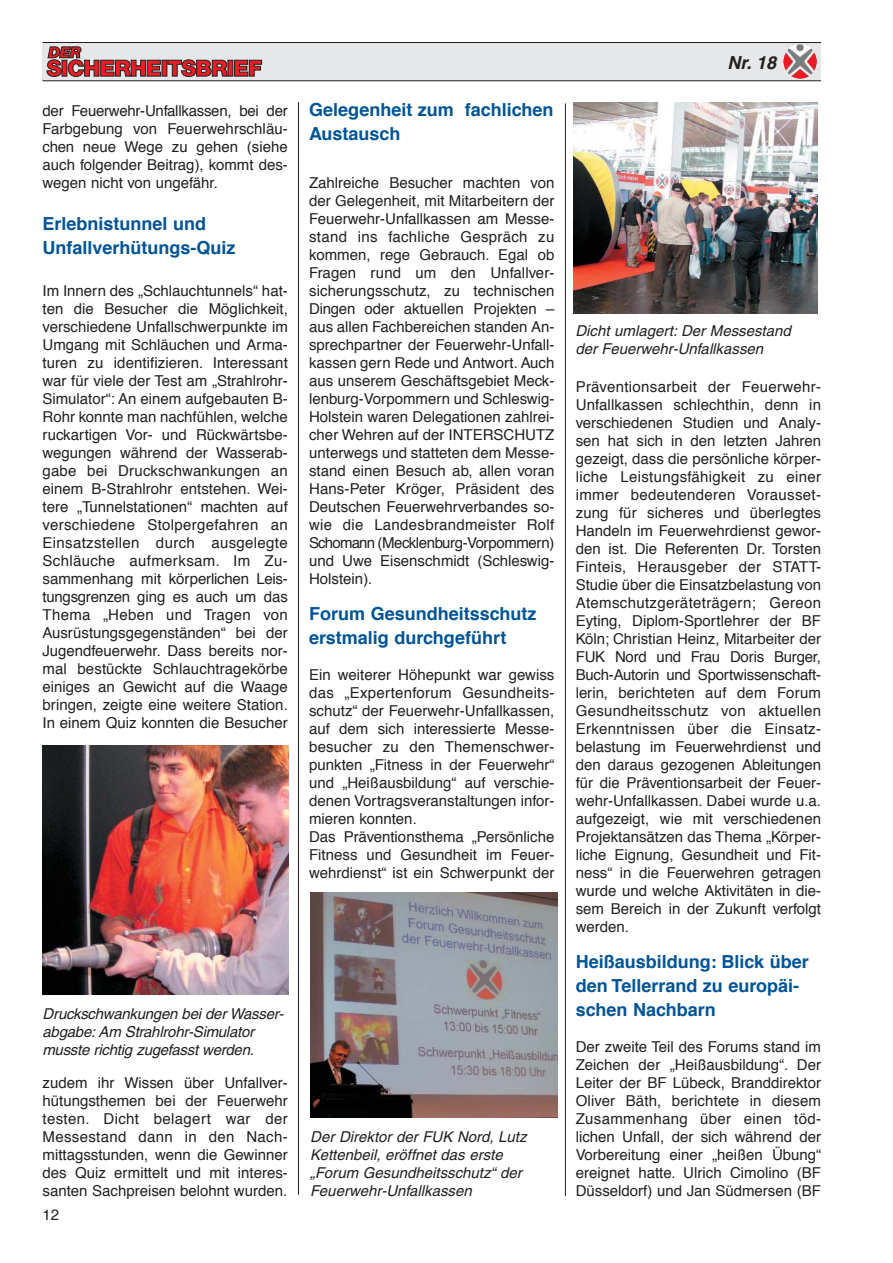
<style>
.page{position:relative;width:893px;height:1263px;background:#fff}
.page>*{position:absolute;margin:0;border:0;box-sizing:border-box;transform-origin:0 0}
.t1{font:700 18px/24px "Helvetica";color:#005496}
.t2{font:italic 700 18px "Helvetica";color:#231f20}
.t3{font:15px/18px "Helvetica";color:#231f20;text-align:justify}
.t4{font:italic 15px/18px "Helvetica";color:#231f20}
</style>
<div class="page">
<hr style="left:298px;top:102px;width:1px;height:1093px;background:#231f20">
<hr style="left:565px;top:103px;width:1px;height:1093px;background:#231f20">
<div style="left:43px;top:43px;width:778px;height:38px;background:#e6e7e8"></div>
<svg style="left:162px;top:60px;width:5px;height:16px"></svg>
<svg style="left:167px;top:59px;width:61px;height:18px"></svg>
<svg style="left:228px;top:60px;width:5px;height:16px"></svg>
<svg style="left:234px;top:60px;width:28px;height:17px"></svg>
<svg style="left:47px;top:46px;width:114px;height:31px"></svg>
<img style="left:783px;top:44px;width:33px;height:35px">
<hr style="left:43px;top:80px;width:778px;height:1px;background:#231f20">
<hr style="left:43px;top:42px;width:778px;height:1px;background:#231f20">
<img style="left:311px;top:893px;width:246px;height:225px">
<img style="left:42px;top:745px;width:247px;height:250px">
<img style="left:573px;top:102px;width:245px;height:211px">
<p class="t3" style="left:43px;top:103px;width:247px">der Feuerwehr-Unfallkassen, bei der Farbgebung von Feuerwehrschläu&shy;chen neue Wege zu gehen (siehe auch folgender Beitrag), kommt des&shy;wegen nicht von ungefähr.</p>
<p class="t1" style="left:43px;top:213px;width:194px">Erlebnistunnel und<br>Unfallverhütungs-Quiz</p>
<p class="t3" style="left:43px;top:283px;width:247px">Im Innern des „Schlauchtunnels“ hat&shy;ten die Besucher die Möglichkeit, verschiedene Unfallschwerpunkte im Umgang mit Schläuchen und Arma&shy;turen zu identifizieren. Interessant war für viele der Test am „Strahlrohr-Simulator“: An einem aufgebauten B-Rohr konnte man nachfühlen, welche ruckartigen Vor- und Rückwärtsbe&shy;wegungen während der Wasserab&shy;gabe bei Druckschwankungen an einem B-Strahlrohr entstehen. Wei&shy;tere „Tunnelstationen“ machten auf verschiedene Stolpergefahren an Einsatzstellen durch ausgelegte Schläuche aufmerksam. Im Zu&shy;sammenhang mit körperlichen Leis&shy;tungsgrenzen ging es auch um das Thema „Heben und Tragen von Ausrüstungsgegenständen“ bei der Jugendfeuerwehr. Dass bereits nor&shy;mal bestückte Schlauchtragekörbe einiges an Gewicht auf die Waage bringen, zeigte eine weitere Station.<br>In einem Quiz konnten die Besucher</p>
<p class="t4" style="left:43px;top:1006px;width:243px">Druckschwankungen bei der Wasser&shy;abgabe: Am Strahlrohr-Simulator musste richtig zugefasst werden.</p>
<p class="t3" style="left:43px;top:1075px;width:247px">zudem ihr Wissen über Unfallver&shy;hütungsthemen bei der Feuerwehr testen. Dicht belagert war der Messestand dann in den Nach&shy;mittagsstunden, wenn die Gewinner des Quiz ermittelt und mit interes&shy;santen Sachpreisen belohnt wurden.</p>
<p class="t3" style="left:43px;top:1207px;width:18px">12</p>
<p class="t1" style="left:309px;top:99px;width:246px">Gelegenheit zum fachlichen<br>Austausch</p>
<p class="t3" style="left:309px;top:175px;width:247px">Zahlreiche Besucher machten von der Gelegenheit, mit Mitarbeitern der Feuerwehr-Unfallkassen am Messe&shy;stand ins fachliche Gespräch zu kommen, rege Gebrauch. Egal ob Fragen rund um den Unfallver&shy;sicherungsschutz, zu technischen Dingen oder aktuellen Projekten – aus allen Fachbereichen standen An&shy;sprechpartner der Feuerwehr-Unfall&shy;kassen gern Rede und Antwort. Auch aus unserem Geschäftsgebiet Meck&shy;lenburg-Vorpommern und Schleswig-Holstein waren Delegationen zahlrei&shy;cher Wehren auf der INTERSCHUTZ unterwegs und statteten dem Messe&shy;stand einen Besuch ab, allen voran Hans-Peter Kröger, Präsident des Deutschen Feuerwehrverbandes so&shy;wie die Landesbrandmeister Rolf Schomann (Mecklenburg-Vorpommern) und Uwe Eisenschmidt (Schleswig-Holstein).</p>
<p class="t1" style="left:309px;top:603px;width:229px">Forum Gesundheitsschutz erstmalig durchgeführt</p>
<p class="t3" style="left:309px;top:667px;width:247px;text-align:left">Ein weiterer Höhepunkt war gewiss das „Expertenforum Gesundheits&shy;schutz“ der Feuerwehr-Unfallkassen, auf dem sich interessierte Messe&shy;besucher zu den Themenschwer&shy;punkten „Fitness in der Feuerwehr“ und „Heißausbildung“ auf verschie&shy;denen Vortragsveranstaltungen infor&shy;mieren konnten.<br>Das Präventionsthema „Persönliche Fitness und Gesundheit im Feuer&shy;wehrdienst“ ist ein Schwerpunkt der</p>
<p class="t4" style="left:310px;top:1129px;width:218px">Der Direktor der FUK Nord, Lutz<br>Kettenbeil, eröffnet das erste „Forum Gesundheitsschutz“ der<br>Feuerwehr-Unfallkassen</p>
<p class="t2" style="left:727px;top:56px;width:50px">Nr. 18</p>
<p class="t4" style="left:575px;top:323px;width:217px">Dicht umlagert: Der Messestand der Feuerwehr-Unfallkassen</p>
<p class="t3" style="left:575px;top:379px;width:247px">Präventionsarbeit der Feuerwehr-Unfallkassen schlechthin, denn in verschiedenen Studien und Analy&shy;sen hat sich in den letzten Jahren gezeigt, dass die persönliche körper&shy;liche Leistungsfähigkeit zu einer immer bedeutenderen Vorausset&shy;zung für sicheres und überlegtes Handeln im Feuerwehrdienst gewor&shy;den ist. Die Referenten Dr. Torsten Finteis, Herausgeber der STATT-Studie über die Einsatzbelastung von Atemschutzgeräteträgern; Gereon Eyting, Diplom-Sportlehrer der BF Köln; Christian Heinz, Mitarbeiter der FUK Nord und Frau Doris Burger, Buch-Autorin und Sportwissenschaft&shy;lerin, berichteten auf dem Forum Gesundheitsschutz von aktuellen Erkenntnissen über die Einsatz&shy;belastung im Feuerwehrdienst und den daraus gezogenen Ableitungen für die Präventionsarbeit der Feuer&shy;wehr-Unfallkassen. Dabei wurde u.a. aufgezeigt, wie mit verschiedenen Projektansätzen das Thema „Körper&shy;liche Eignung, Gesundheit und Fit&shy;ness“ in die Feuerwehren getragen wurde und welche Aktivitäten in die&shy;sem Bereich in der Zukunft verfolgt werden.</p>
<p class="t1" style="left:575px;top:951px;width:234px">Heißausbildung: Blick über den Tellerrand zu europäi&shy;schen Nachbarn</p>
<p class="t3" style="left:575px;top:1039px;width:247px">Der zweite Teil des Forums stand im Zeichen der „Heißausbildung“. Der Leiter der BF Lübeck, Branddirektor Oliver Bäth, berichtete in diesem Zusammenhang über einen töd&shy;lichen Unfall, der sich während der Vorbereitung einer „heißen Übung“ ereignet hatte. Ulrich Cimolino (BF Düsseldorf) und Jan Südmersen (BF</p>
</div>
